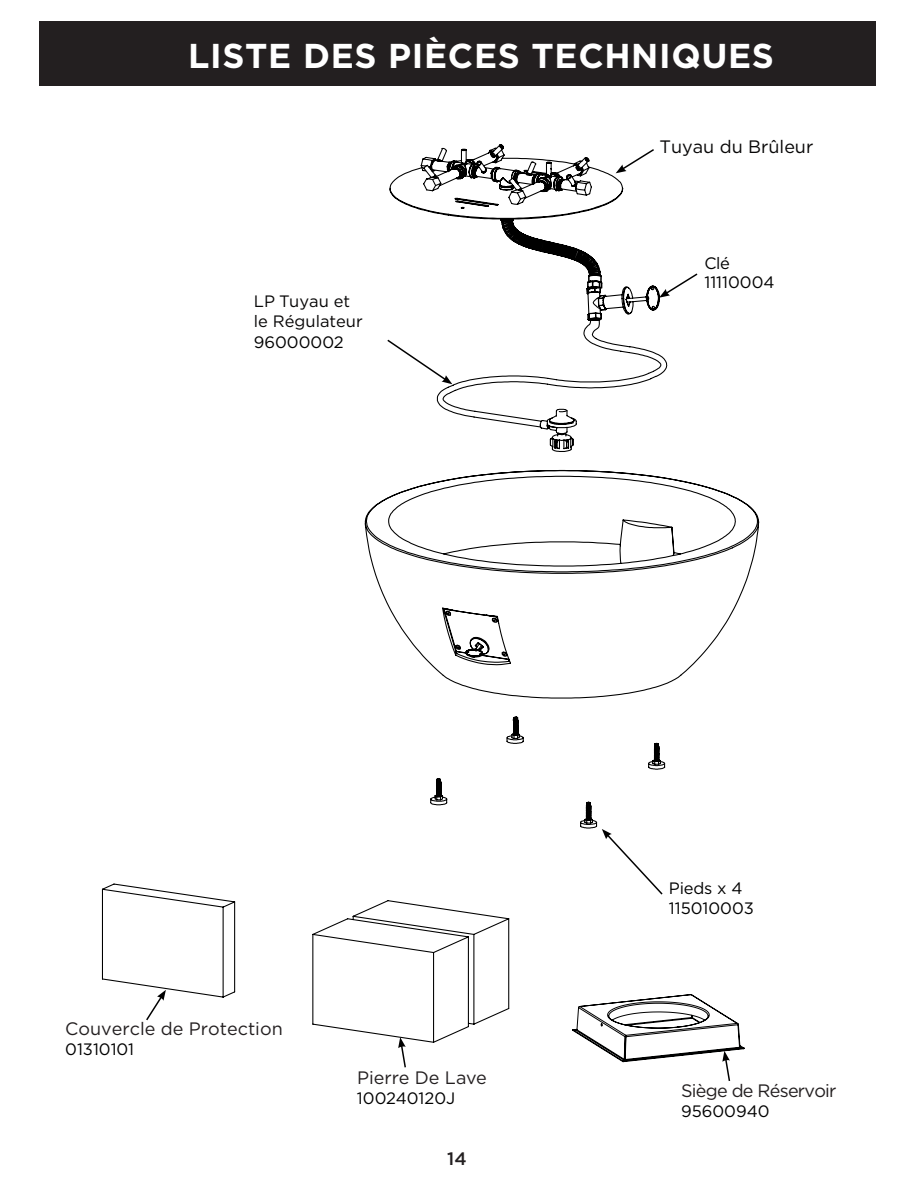
<style>
.page{position:relative;width:918px;height:1188px;background:#fff}
.page>*{position:absolute;margin:0;border:0;box-sizing:border-box;transform-origin:0 0}
.t1{font:700 34.5px "Gotham";letter-spacing:.02em;color:#fff}
.t2{font:18px "Gotham";color:#231f20}
.t3{font:18px "Gotham";letter-spacing:-.04em;color:#231f20}
.t4{font:18px "Gotham";color:#070606}
.t5{font:500 18px "Gotham";color:#231f20}
.t6{font:16.5px/19.5px "Gotham";color:#000}
.t7{font:16.5px/19.8px "Gotham";color:#070606}
</style>
<div class="page">
<div style="left:39px;top:21px;width:837px;height:65px;background:#231f20"></div>
<svg style="left:668px;top:273px;width:30px;height:23px"></svg>
<svg style="left:398px;top:1044px;width:8px;height:24px"></svg>
<svg style="left:101px;top:144px;width:567px;height:900px"></svg>
<svg style="left:498px;top:217px;width:106px;height:74px"></svg>
<svg style="left:364px;top:469px;width:396px;height:230px"></svg>
<svg style="left:572px;top:994px;width:173px;height:87px"></svg>
<h1 class="t1" style="left:188px;top:33px;width:587px">LISTE DES PIÈCES TECHNIQUES</h1>
<p class="t4" style="left:660px;top:135px;width:155px">Tuyau du Brûleur</p>
<p class="t7" style="left:254px;top:291px;width:110px">LP Tuyau et le Régulateur</p>
<p class="t6" style="left:254px;top:332px;width:92px">96000002</p>
<p class="t6" style="left:704px;top:253px;width:72px">Clé<br>11110004</p>
<p class="t2" style="left:65px;top:1017px;width:219px">Couvercle de Protection</p>
<p class="t6" style="left:65px;top:1039px;width:70px">01310101</p>
<p class="t2" style="left:357px;top:1066px;width:131px">Pierre De Lave</p>
<p class="t6" style="left:357px;top:1088px;width:100px">100240120J</p>
<p class="t5" style="left:447px;top:1147px;width:21px">14</p>
<p class="t6" style="left:669px;top:878px;width:86px">Pieds x 4<br>115010003</p>
<p class="t3" style="left:681px;top:1079px;width:157px">Siège de Réservoir</p>
<p class="t6" style="left:681px;top:1101px;width:90px">95600940</p>
</div>
